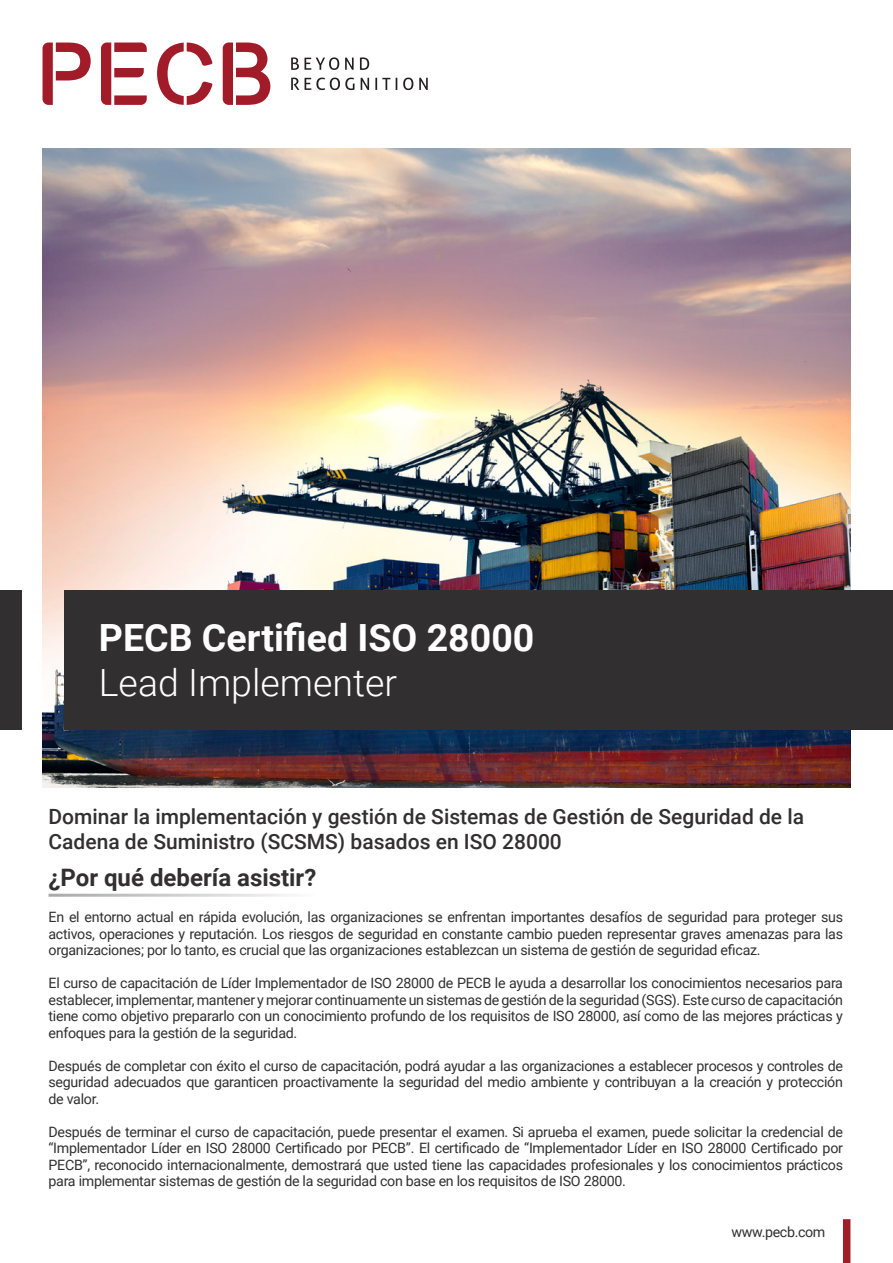
<style>
.page{position:relative;width:893px;height:1263px;background:#fff}
.page>*{position:absolute;margin:0;border:0;box-sizing:border-box;transform-origin:0 0}
.t1{font:700 37.5px "Roboto";color:#fff}
.t2{font:300 37.5px "Roboto";color:#fff}
.t3{font:700 24px "Roboto";color:#312f30}
.t4{font:500 21px/25.2px "Roboto";color:#312f30}
.Bullet_Points{font:14.25px/16.5px "Roboto";letter-spacing:-.02em;color:#312f30;text-align:justify}
</style>
<div class="page">
<img style="left:43px;top:149px;width:807px;height:638px">
<div style="left:65px;top:590px;width:828px;height:140px;background:#312f30"></div>
<div style="left:0;top:590px;width:21px;height:140px;background:#312f30"></div>
<div style="left:843px;top:1219px;width:7px;height:44px;background:#a11e29"></div>
<svg style="left:43px;top:43px;width:48px;height:62px"></svg>
<svg style="left:101px;top:43px;width:46px;height:62px"></svg>
<svg style="left:157px;top:43px;width:55px;height:62px"></svg>
<svg style="left:223px;top:43px;width:47px;height:62px"></svg>
<svg style="left:291px;top:57px;width:48px;height:13px"></svg>
<svg style="left:345px;top:58px;width:9px;height:12px"></svg>
<svg style="left:360px;top:57px;width:9px;height:13px"></svg>
<svg style="left:291px;top:78px;width:8px;height:12px"></svg>
<svg style="left:305px;top:78px;width:49px;height:12px"></svg>
<svg style="left:361px;top:78px;width:8px;height:12px"></svg>
<svg style="left:375px;top:78px;width:15px;height:12px"></svg>
<svg style="left:396px;top:78px;width:1px;height:12px"></svg>
<svg style="left:403px;top:78px;width:10px;height:12px"></svg>
<svg style="left:419px;top:78px;width:9px;height:12px"></svg>
<p class="t1" style="left:99px;top:611px;width:437px">PECB Certified ISO 28000</p>
<p class="t2" style="left:99px;top:656px;width:300px">Lead Implementer</p>
<p class="t4" style="left:49px;top:803px;width:757px">Dominar la implementación y gestión de Sistemas de Gestión de Seguridad de la<br>Cadena de Suministro (SCSMS) basados en ISO 28000</p>
<p class="t3" style="left:49px;top:861px;width:269px">¿Por qué debería asistir?</p>
<p class="Bullet_Points" style="left:49px;top:908px;width:796px">En el entorno actual en rápida evolución, las organizaciones se enfrentan importantes desafíos de seguridad para proteger sus activos, operaciones y reputación. Los riesgos de seguridad en constante cambio pueden representar graves amenazas para las organizaciones; por lo tanto, es crucial que las organizaciones establezcan un sistema de gestión de seguridad eficaz.</p>
<p class="Bullet_Points" style="left:49px;top:974px;width:796px">El curso de capacitación de Líder Implementador de ISO 28000 de PECB le ayuda a desarrollar los conocimientos necesarios para establecer, implementar, mantener y mejorar continuamente un sistemas de gestión de la seguridad (SGS). Este curso de capacitación tiene como objetivo prepararlo con un conocimiento profundo de los requisitos de ISO 28000, así como de las mejores prácticas y enfoques para la gestión de la seguridad.</p>
<p class="Bullet_Points" style="left:49px;top:1057px;width:796px">Después de completar con éxito el curso de capacitación, podrá ayudar a las organizaciones a establecer procesos y controles de seguridad adecuados que garanticen proactivamente la seguridad del medio ambiente y contribuyan a la creación y protección de valor.</p>
<p class="Bullet_Points" style="left:49px;top:1123px;width:796px">Después de terminar el curso de capacitación, puede presentar el examen. Si aprueba el examen, puede solicitar la credencial de “Implementador Líder en ISO 28000 Certificado por PECB”. El certificado de “Implementador Líder en ISO 28000 Certificado por PECB”, reconocido internacionalmente, demostrará que usted tiene las capacidades profesionales y los conocimientos prácticos para implementar sistemas de gestión de la seguridad con base en los requisitos de ISO 28000.</p>
<p class="Bullet_Points" style="left:731px;top:1223px;width:95px">www.pecb.com</p>
</div>
